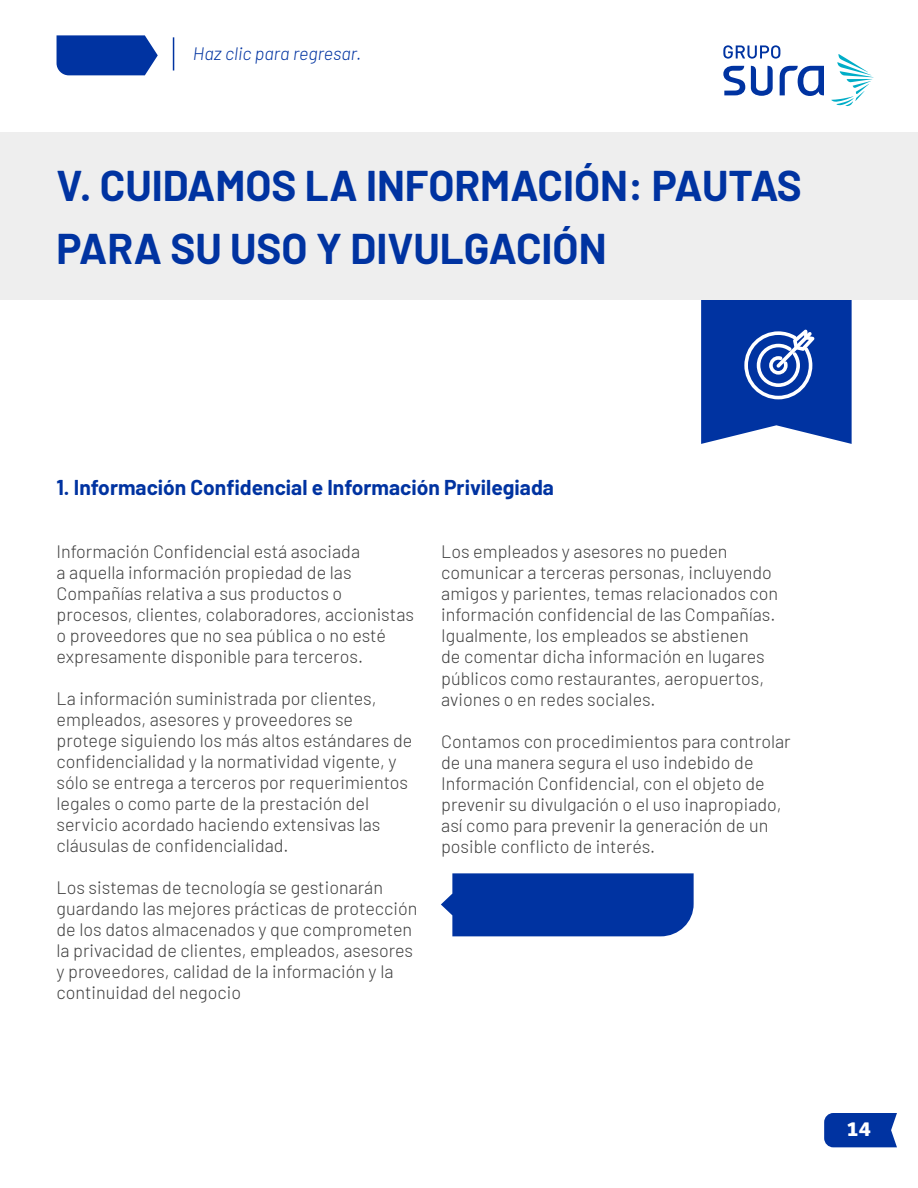
<style>
.page{position:relative;width:918px;height:1188px;background:#fff}
.page>*{position:absolute;margin:0;border:0;box-sizing:border-box;transform-origin:0 0}
.t1{font:700 42px/63px "Barlow";color:#0033a1}
.t2{font:700 21px "Barlow";color:#0033a1}
.t3{font:800 21px "FS Joey";color:#fff}
.t4{font:300 18px/21px "Barlow";color:#3f3f3f}
.t5{font:italic 300 18px "Barlow";color:#0033a1}
</style>
<div class="page">
<div style="left:0;top:132px;width:918px;height:168px;background:#eee"></div>
<svg style="left:701px;top:300px;width:151px;height:144px;background:#244fae"></svg>
<svg style="left:441px;top:873px;width:253px;height:63px;background:#0e3ea6"></svg>
<svg style="left:57px;top:35px;width:101px;height:40px;background:#1443a8"></svg>
<svg style="left:824px;top:1113px;width:73px;height:34px;background:#0e3ea6"></svg>
<hr style="left:173px;top:37px;width:1px;height:34px;background:#0033a1">
<svg style="left:831px;top:54px;width:43px;height:53px"></svg>
<svg style="left:723px;top:45px;width:101px;height:51px"></svg>
<p class="t5" style="left:193px;top:40px;width:170px">Haz clic para regresar.</p>
<h1 class="t1" style="left:57px;top:151px;width:747px">V. CUIDAMOS LA INFORMACIÓN: PAUTAS<br>PARA SU USO Y DIVULGACIÓN</h1>
<p class="t2" style="left:57px;top:472px;width:499px">1. Información Confidencial e Información Privilegiada</p>
<p class="t4" style="left:57px;top:540px;width:359px">Información Confidencial está asociada<br>a aquella información propiedad de las Compañías relativa a sus productos o procesos, clientes, colaboradores, accionistas o proveedores que no sea pública o no esté expresamente disponible para terceros.</p>
<p class="t4" style="left:57px;top:687px;width:357px">La información suministrada por clientes, empleados, asesores y proveedores se protege siguiendo los más altos estándares de confidencialidad y la normatividad vigente, y sólo se entrega a terceros por requerimientos legales o como parte de la prestación del servicio acordado haciendo extensivas las cláusulas de confidencialidad.</p>
<p class="t4" style="left:57px;top:876px;width:362px">Los sistemas de tecnología se gestionarán guardando las mejores prácticas de protección de los datos almacenados y que comprometen la privacidad de clientes, empleados, asesores y proveedores, calidad de la información y la continuidad del negocio</p>
<p class="t4" style="left:441px;top:540px;width:339px">Los empleados y asesores no pueden comunicar a terceras personas, incluyendo amigos y parientes, temas relacionados con información confidencial de las Compañías.<br>Igualmente, los empleados se abstienen<br>de comentar dicha información en lugares públicos como restaurantes, aeropuertos, aviones o en redes sociales.</p>
<p class="t4" style="left:441px;top:729px;width:351px">Contamos con procedimientos para controlar de una manera segura el uso indebido de Información Confidencial, con el objeto de prevenir su divulgación o el uso inapropiado, así como para prevenir la generación de un posible conflicto de interés.</p>
<p class="t3" style="left:847px;top:1113px;width:26px">14</p>
</div>
